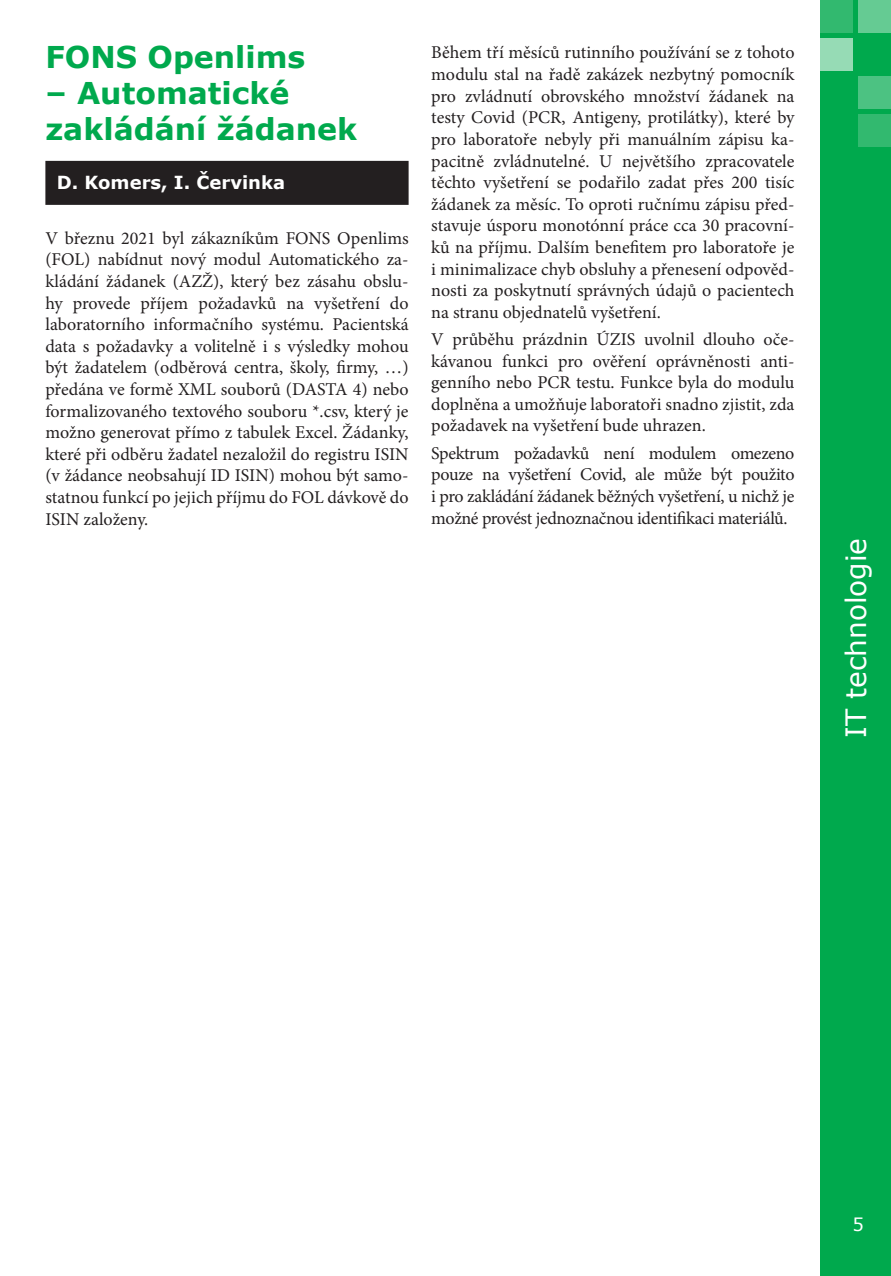
<style>
.page{position:relative;width:891px;height:1276px;background:#fff}
.page>*{position:absolute;margin:0;border:0;box-sizing:border-box;transform-origin:0 0}
.t1{font:700 30px/36px "Verdana";color:#00a94d}
.t2{font:28px "Verdana";color:#fff}
.t3{font:18px/21.6px "Minion Pro";letter-spacing:-.005em;color:#231f20;text-align:justify}
.t4{font:700 18px "Verdana";color:#fff}
.t5{font:18px "Verdana";color:#fff}
</style>
<div class="page">
<div style="left:819px;top:0;width:71px;height:1276px;background:#00a94d"></div>
<div style="left:819px;top:0;width:33px;height:33px;background:#32b96f"></div>
<div style="left:819px;top:38px;width:33px;height:33px;background:#96dbb5"></div>
<div style="left:857px;top:0;width:33px;height:33px;background:#65cb93"></div>
<div style="left:857px;top:76px;width:33px;height:33px;background:#4cc282"></div>
<div style="left:857px;top:114px;width:33px;height:33px;background:#32b96f"></div>
<div style="left:45px;top:161px;width:363px;height:44px;background:#231f20"></div>
<h1 class="t1" style="left:45px;top:40px;width:261px">FONS Openlims</h1>
<h1 class="t1" style="left:45px;top:76px;width:313px">– Automatické zakládání žádanek</h1>
<p class="t4" style="left:57px;top:171px;width:230px">D. Komers, I. Červinka</p>
<p class="t3" style="left:45px;top:227px;width:364px">V březnu 2021 byl zákazníkům FONS Openlims (FOL) nabídnut nový modul Automatického za&shy;kládání žádanek (AZŽ), který bez zásahu obslu&shy;hy provede příjem požadavků na vyšetření do laboratorního informačního systému. Pacientská data s požadavky a volitelně i s výsledky mohou být žadatelem (odběrová centra, školy, firmy, …) předána ve formě XML souborů (DASTA 4) nebo formalizovaného textového souboru *.csv, který je možno generovat přímo z tabulek Excel. Žádanky, které při odběru žadatel nezaložil do registru ISIN (v žádance neobsahují ID ISIN) mohou být samo&shy;statnou funkcí po jejich příjmu do FOL dávkově do ISIN založeny.</p>
<p class="t3" style="left:431px;top:42px;width:364px">Během tří měsíců rutinního používání se z tohoto modulu stal na řadě zakázek nezbytný pomocník pro zvládnutí obrovského množství žádanek na testy Covid (PCR, Antigeny, protilátky), které by pro laboratoře nebyly při manuálním zápisu ka&shy;pacitně zvládnutelné. U největšího zpracovatele těchto vyšetření se podařilo zadat přes 200 tisíc žádanek za měsíc. To oproti ručnímu zápisu před&shy;stavuje úsporu monotónní práce cca 30 pracovní&shy;ků na příjmu. Dalším benefitem pro laboratoře je i minimalizace chyb obsluhy a přenesení odpověd&shy;nosti za poskytnutí správných údajů o pacientech na stranu objednatelů vyšetření.</p>
<p class="t3" style="left:431px;top:328px;width:364px">V průběhu prázdnin ÚZIS uvolnil dlouho oče&shy;kávanou funkci pro ověření oprávněnosti anti&shy;genního nebo PCR testu. Funkce byla do modulu doplněna a umožňuje laboratoři snadno zjistit, zda požadavek na vyšetření bude uhrazen.</p>
<p class="t3" style="left:431px;top:442px;width:364px">Spektrum požadavků není modulem omezeno pouze na vyšetření Covid, ale může být použito i pro zakládání žádanek běžných vyšetření, u nichž je možné provést jednoznačnou identifikaci materiálů.</p>
<h2 class="t2" style="left:837px;top:738px;width:202px;rotate:-90deg">IT technologie</h2>
<p class="t5" style="left:851px;top:1212px;width:13px">5</p>
</div>
